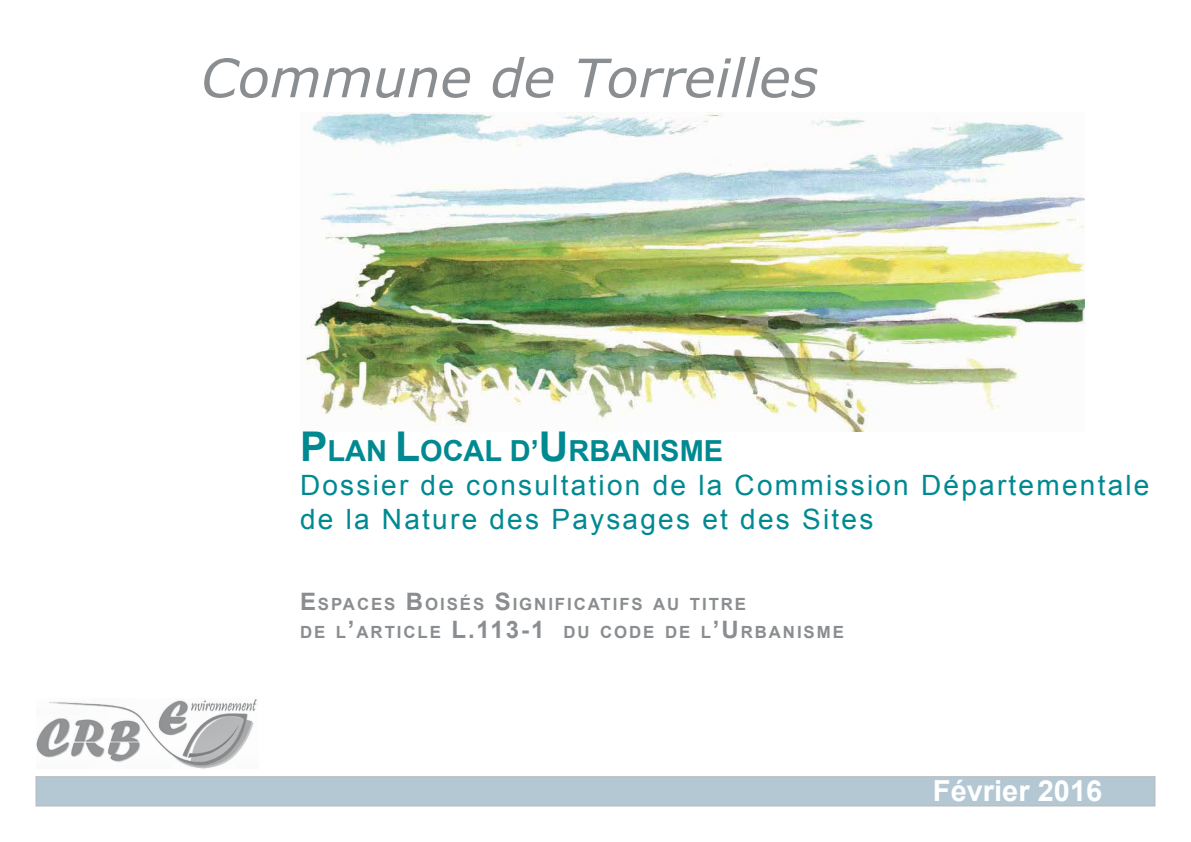
<style>
.page{position:relative;width:1191px;height:842px;background:#fff}
.page>*{position:absolute;margin:0;border:0;box-sizing:border-box;transform-origin:0 0}
.t1{font:italic 53px "Verdana";color:#8b8e90}
.t2{font:700 29px "Arial";color:#008991}
.t3{font:700 29px "Arial";color:#fff}
.t4{font:28px/33.6px "Arial";letter-spacing:.08em;color:#008991}
.t5{font:700 16.8px/28.8px "Arial";letter-spacing:.115em;color:#8b8e90}
.s1{font-size:41px}
.s2{font-size:24px}
</style>
<div class="page">
<img style="left:302px;top:113px;width:783px;height:319px">
<img style="left:36px;top:699px;width:221px;height:70px">
<div style="left:36px;top:776px;width:1119px;height:30px;background:#b3c8d3;border:1px solid #919396"></div>
<h1 class="t1" style="left:201px;top:42px;width:619px">Commune de Torreilles</h1>
<p class="t2" style="left:300px;top:432px;width:425px"><span class="s1">P</span>LAN <span class="s1">L</span>OCAL D’<span class="s1">U</span>RBANISME</p>
<p class="t4" style="left:300px;top:469px;width:851px">Dossier de consultation de la Commission Départementale de la Nature des Paysages et des Sites</p>
<p class="t5" style="left:300px;top:590px;width:543px"><span class="s2">E</span>SPACES <span class="s2">B</span>OISÉS <span class="s2">S</span>IGNIFICATIFS AU TITRE<br>DE L<span class="s2">’</span>ARTICLE <span class="s2">L.113-1</span> DU CODE DE L<span class="s2">’U</span> RBANISME</p>
<p class="t3" style="left:933px;top:771px;width:171px">Février 2016</p>
</div>
